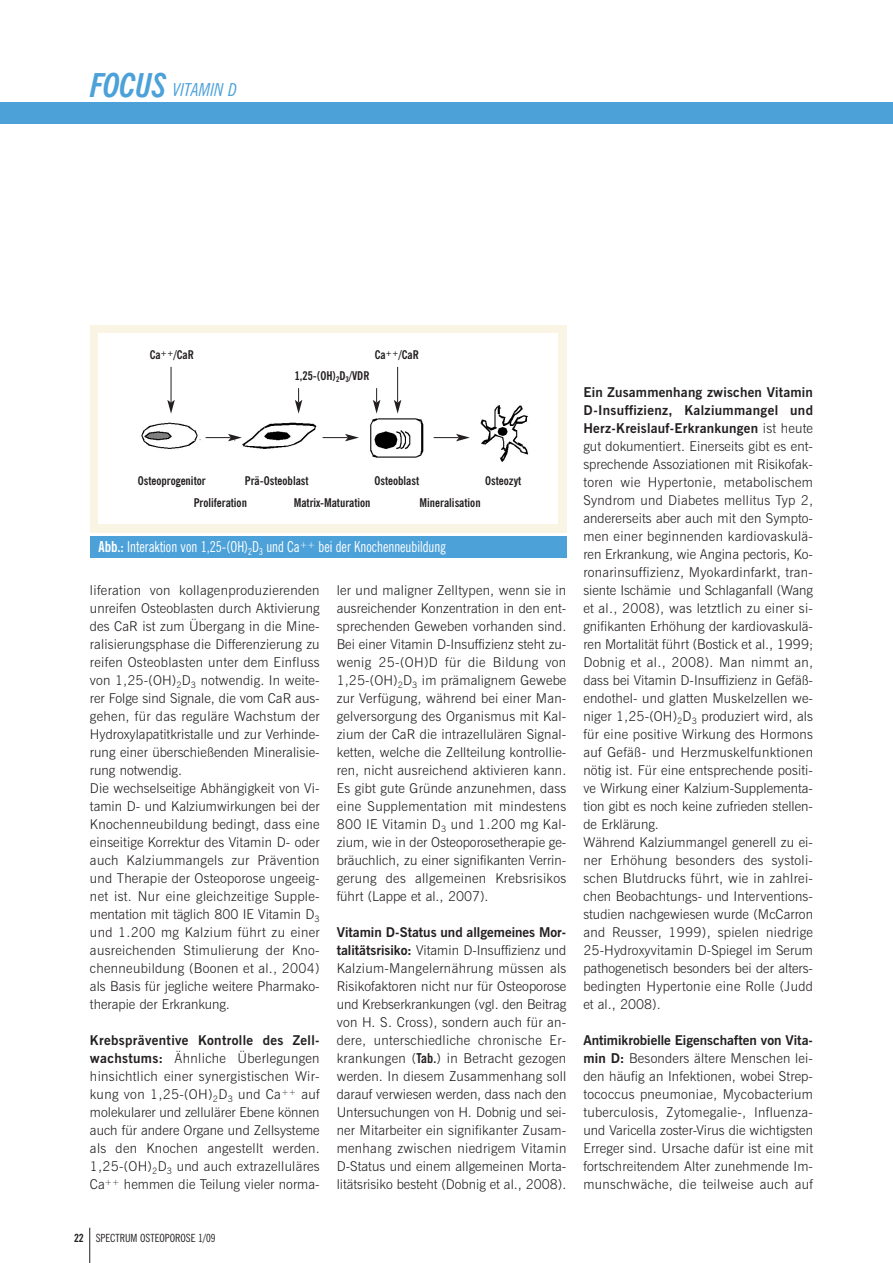
<style>
.page{position:relative;width:893px;height:1263px;background:#fff}
.page>*{position:absolute;margin:0;border:0;box-sizing:border-box;transform-origin:0 0}
.t1{font:italic condensed 18px "News Gothic BT";color:#4ca1d9}
.t2{font:condensed 15px "News Gothic BT";color:#fff;scale:.95 1}
.t3{font:300 13.5px/18px "News Gothic BT";letter-spacing:.01em;color:#231f20;text-align:justify}
.t4{font:700 condensed 12px/22.5px "News Gothic BT";color:#231f20}
.t5{font:condensed 11.25px "News Gothic BT";color:#231f20}
.s1{font-weight:700;font-size:33px}
.s2{font-weight:700}
.s3{font-weight:700;font-stretch:condensed}
</style>
<div class="page">
<hr style="left:89px;top:1227px;width:1px;height:36px;background:#231f20">
<div style="left:0;top:103px;width:893px;height:21px;background:#4ca1d9"></div>
<div style="left:90px;top:325px;width:476px;height:207px;background:#faf4e4"></div>
<div style="left:98px;top:334px;width:460px;height:190px;background:#fff"></div>
<img style="left:141px;top:398px;width:388px;height:64px">
<div style="left:90px;top:536px;width:476px;height:21px;background:#4ca1d9"></div>
<svg style="left:206px;top:434px;width:36px;height:7px"></svg>
<svg style="left:323px;top:434px;width:36px;height:7px"></svg>
<svg style="left:434px;top:434px;width:36px;height:7px"></svg>
<hr style="left:171px;top:367px;width:1px;height:35px;background:#231f20">
<svg style="left:167px;top:400px;width:8px;height:14px"></svg>
<svg style="left:295px;top:388px;width:7px;height:26px"></svg>
<svg style="left:373px;top:388px;width:7px;height:26px"></svg>
<hr style="left:397px;top:367px;width:1px;height:35px;background:#231f20">
<svg style="left:394px;top:400px;width:7px;height:14px"></svg>
<h1 class="t1" style="left:90px;top:83px;width:148px"><span class="s1">FOCUS</span> VITAMIN D</h1>
<p class="t4" style="left:150px;top:344px;width:46px">Ca<sup>++</sup>/CaR</p>
<p class="t4" style="left:375px;top:344px;width:46px">Ca<sup>++</sup>/CaR</p>
<p class="t4" style="left:295px;top:365px;width:76px">1,25-(OH)<sub>2</sub>D<sub>3</sub>/VDR</p>
<p class="t4" style="left:294px;top:470px;width:78px;text-indent:-49px">Prä-Osteoblast<br>Matrix-Maturation</p>
<p class="t4" style="left:138px;top:470px;width:69px">Osteoprogenitor</p>
<p class="t4" style="left:374px;top:470px;width:46px">Osteoblast</p>
<p class="t4" style="left:485px;top:470px;width:38px">Osteozyt</p>
<p class="t4" style="left:194px;top:492px;width:55px">Proliferation</p>
<p class="t4" style="left:419px;top:492px;width:63px">Mineralisation</p>
<p class="t2" style="left:98px;top:540px;width:367px"><span class="s2">Abb.:</span> Interaktion von 1,25-(OH)<sub>2</sub>D<sub>3</sub> und Ca<sup>++</sup> bei der Knochenneubildung</p>
<p class="t3" style="left:90px;top:582px;width:231px;text-align:left">liferation von kollagenproduzierenden unreifen Osteoblasten durch Aktivierung des CaR ist zum Übergang in die Mine&shy;ralisierungsphase die Differenzierung zu reifen Osteoblasten unter dem Einfluss von 1,25-(OH)<sub>2</sub>D<sub>3</sub> notwendig. In weite&shy;rer Folge sind Signale, die vom CaR aus&shy;gehen, für das reguläre Wachstum der Hydroxylapatitkristalle und zur Verhinde&shy;rung einer überschießenden Mineralisie&shy;rung notwendig.<br>Die wechselseitige Abhängigkeit von Vi&shy;tamin D- und Kalziumwirkungen bei der Knochenneubildung bedingt, dass eine einseitige Korrektur des Vitamin D- oder auch Kalziummangels zur Prävention und Therapie der Osteoporose ungeeig&shy;net ist. Nur eine gleichzeitige Supple&shy;mentation mit täglich 800 IE Vitamin D<sub>3 </sub>und 1.200 mg Kalzium führt zu einer ausreichenden Stimulierung der Kno&shy;chenneubildung (Boonen et al., 2004) als Basis für jegliche weitere Pharmako&shy;therapie der Erkrankung.</p>
<p class="t3" style="left:90px;top:1032px;width:231px"><span class="s2">Krebspräventive Kontrolle des Zell&shy;wachstums:</span> Ähnliche Überlegungen hinsichtlich einer synergistischen Wir&shy;kung von 1,25-(OH)<sub>2</sub>D<sub>3</sub> und Ca<sup>++</sup> auf molekularer und zellulärer Ebene können auch für andere Organe und Zellsysteme als den Knochen angestellt werden.<br>1,25-(OH)<sub>2</sub>D<sub>3</sub> und auch extrazelluläres Ca<sup>++</sup> hemmen die Teilung vieler norma-</p>
<p class="t3" style="left:337px;top:582px;width:231px">ler und maligner Zelltypen, wenn sie in ausreichender Konzentration in den ent&shy;sprechenden Geweben vorhanden sind.<br>Bei einer Vitamin D-Insuffizienz steht zu&shy;wenig 25-(OH)D für die Bildung von 1,25-(OH)<sub>2</sub>D<sub>3</sub> im prämalignem Gewebe zur Verfügung, während bei einer Man&shy;gelversorgung des Organismus mit Kal&shy;zium der CaR die intrazellulären Signal&shy;ketten, welche die Zellteilung kontrollie&shy;ren, nicht ausreichend aktivieren kann.<br>Es gibt gute Gründe anzunehmen, dass eine Supplementation mit mindestens 800 IE Vitamin D<sub>3</sub> und 1.200 mg Kal&shy;zium, wie in der Osteoporosetherapie ge&shy;bräuchlich, zu einer signifikanten Verrin&shy;gerung des allgemeinen Krebsrisikos führt (Lappe et al., 2007).</p>
<p class="t3" style="left:337px;top:924px;width:231px"><span class="s2">Vitamin D-Status und allgemeines Mor&shy;talitätsrisiko:</span> Vitamin D-Insuffizienz und Kalzium-Mangelernährung müssen als Risikofaktoren nicht nur für Osteoporose und Krebserkrankungen (vgl. den Beitrag von H. S. Cross), sondern auch für an&shy;dere, unterschiedliche chronische Er&shy;krankungen (<span class="s3">Tab.</span>) in Betracht gezogen werden. In diesem Zusammenhang soll darauf verwiesen werden, dass nach den Untersuchungen von H. Dobnig und sei&shy;ner Mitarbeiter ein signifikanter Zusam&shy;menhang zwischen niedrigem Vitamin D-Status und einem allgemeinen Morta&shy;litätsrisiko besteht (Dobnig et al., 2008).</p>
<p class="t5" style="left:74px;top:1232px;width:143px"><span class="s2">22</span> SPECTRUM OSTEOPOROSE 1/09</p>
<p class="t3" style="left:583px;top:384px;width:231px;text-align:left"><span class="s2">Ein Zusammenhang zwischen Vitamin D-Insuffizienz, Kalziummangel und Herz-Kreislauf-Erkrankungen</span> ist heute gut dokumentiert. Einerseits gibt es ent&shy;sprechende Assoziationen mit Risikofak&shy;toren wie Hypertonie, metabolischem Syndrom und Diabetes mellitus Typ 2, andererseits aber auch mit den Sympto&shy;men einer beginnenden kardiovaskulä&shy;ren Erkrankung, wie Angina pectoris, Ko&shy;ronarinsuffizienz, Myokardinfarkt, tran&shy;siente Ischämie und Schlaganfall (Wang et al., 2008), was letztlich zu einer si&shy;gnifikanten Erhöhung der kardiovaskulä&shy;ren Mortalität führt (Bostick et al., 1999; Dobnig et al., 2008). Man nimmt an, dass bei Vitamin D-Insuffizienz in Gefäß&shy;endothel- und glatten Muskelzellen we&shy;niger 1,25-(OH)<sub>2</sub>D<sub>3</sub> produziert wird, als für eine positive Wirkung des Hormons auf Gefäß- und Herzmuskelfunktionen nötig ist. Für eine entsprechende positi&shy;ve Wirkung einer Kalzium-Supplementa&shy;tion gibt es noch keine zufrieden stellen&shy;de Erklärung.<br>Während Kalziummangel generell zu ei&shy;ner Erhöhung besonders des systoli&shy;schen Blutdrucks führt, wie in zahlrei&shy;chen Beobachtungs- und Interventions&shy;studien nachgewiesen wurde (McCarron and Reusser, 1999), spielen niedrige 25-Hydroxyvitamin D-Spiegel im Serum pathogenetisch besonders bei der alters&shy;bedingten Hypertonie eine Rolle (Judd et al., 2008).</p>
<p class="t3" style="left:583px;top:1032px;width:231px"><span class="s2">Antimikrobielle Eigenschaften von Vita&shy;min D:</span> Besonders ältere Menschen lei&shy;den häufig an Infektionen, wobei Strep&shy;tococcus pneumoniae, Mycobacterium tuberculosis, Zytomegalie-, Influenza&shy;und Varicella zoster-Virus die wichtigsten Erreger sind. Ursache dafür ist eine mit fortschreitendem Alter zunehmende Im&shy;munschwäche, die teilweise auch auf</p>
</div>
